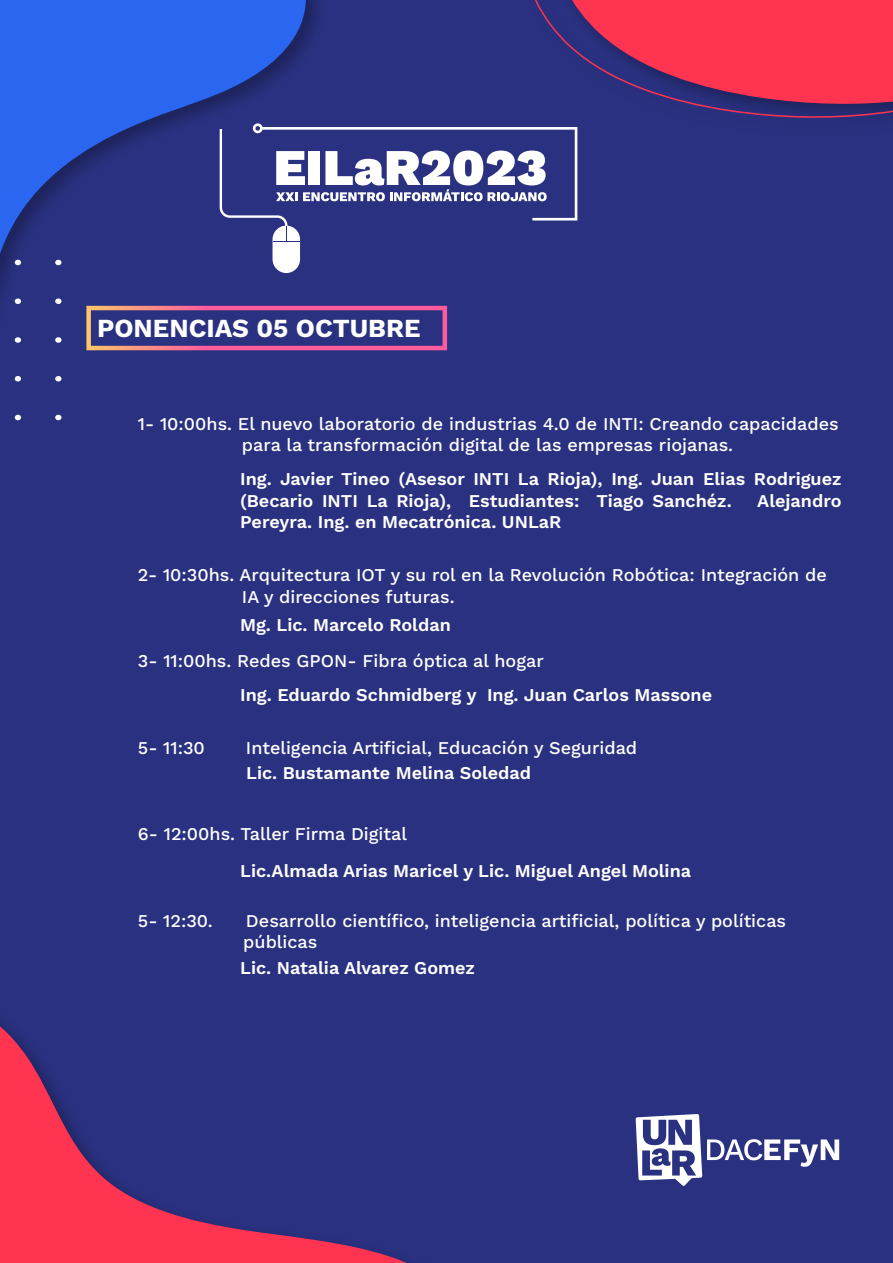
<style>
.page{position:relative;width:893px;height:1263px;background:#2a3180}
.page>*{position:absolute;margin:0;border:0;box-sizing:border-box;transform-origin:0 0}
.t1{font:700 26.1px "Work Sans";color:#fff}
.t2{font:500 18px/21.6px "Work Sans";color:#fff}
.t3{font:600 18px/21.6px "Work Sans";color:#fff}
</style>
<div class="page">
<svg style="left:0;top:1023px;width:407px;height:240px"></svg>
<svg style="left:0;top:0;width:307px;height:382px"></svg>
<svg style="left:535px;top:0;width:358px;height:118px"></svg>
<svg style="left:55px;top:260px;width:7px;height:5px"></svg>
<div style="left:55px;top:298px;width:7px;height:6px;background:#fcfcfc;border-radius:50%"></div>
<div style="left:55px;top:337px;width:7px;height:6px;background:#fcfcfc;border-radius:50%"></div>
<svg style="left:55px;top:376px;width:7px;height:5px"></svg>
<svg style="left:55px;top:415px;width:7px;height:5px"></svg>
<svg style="left:15px;top:260px;width:6px;height:5px"></svg>
<svg style="left:15px;top:298px;width:6px;height:6px"></svg>
<svg style="left:15px;top:337px;width:6px;height:6px"></svg>
<svg style="left:15px;top:376px;width:6px;height:5px"></svg>
<svg style="left:15px;top:415px;width:6px;height:5px"></svg>
<svg style="left:220px;top:123px;width:357px;height:150px"></svg>
<img style="left:635px;top:1114px;width:205px;height:72px">
<h1 class="t1" style="left:97px;top:308px;width:325px">PONENCIAS 05 OCTUBRE</h1>
<p class="t2" style="left:138px;top:412px;width:702px;text-align:center">1- 10:00hs. El nuevo laboratorio de industrias 4.0 de INTI: Creando capacidades para la transformación digital de las empresas riojanas.</p>
<p class="t3" style="left:240px;top:467px;width:603px">Ing. Javier Tineo (Asesor INTI La Rioja), Ing. Juan Elias Rodriguez (Becario INTI La Rioja), Estudiantes: Tiago Sanchéz.</p>
<p class="t3" style="left:757px;top:489px;width:86px">Alejandro</p>
<p class="t3" style="left:240px;top:511px;width:323px">Pereyra. Ing. en Mecatrónica. UNLaR</p>
<p class="t2" style="left:242px;top:563px;width:586px;text-indent:-104px">2- 10:30hs. Arquitectura IOT y su rol en la Revolución Robótica: Integración de<br>IA y direcciones futuras.</p>
<p class="t3" style="left:240px;top:613px;width:212px">Mg. Lic. Marcelo Roldan</p>
<p class="t2" style="left:138px;top:650px;width:407px">3- 11:00hs. Redes GPON- Fibra óptica al hogar</p>
<p class="t3" style="left:240px;top:683px;width:473px">Ing. Eduardo Schmidberg y Ing. Juan Carlos Massone</p>
<p class="t2" style="left:138px;top:736px;width:68px">5- 11:30</p>
<p class="t2" style="left:246px;top:736px;width:393px">Inteligencia Artificial, Educación y Seguridad</p>
<p class="t3" style="left:246px;top:761px;width:286px">Lic. Bustamante Melina Soledad</p>
<p class="t2" style="left:138px;top:822px;width:271px">6- 12:00hs. Taller Firma Digital</p>
<p class="t3" style="left:240px;top:859px;width:452px">Lic.Almada Arias Maricel y Lic. Miguel Angel Molina</p>
<p class="t2" style="left:138px;top:909px;width:76px">5- 12:30.</p>
<p class="t2" style="left:243px;top:909px;width:544px">Desarrollo científico, inteligencia artificial, política y políticas públicas</p>
<p class="t3" style="left:240px;top:956px;width:236px">Lic. Natalia Alvarez Gomez</p>
</div>
